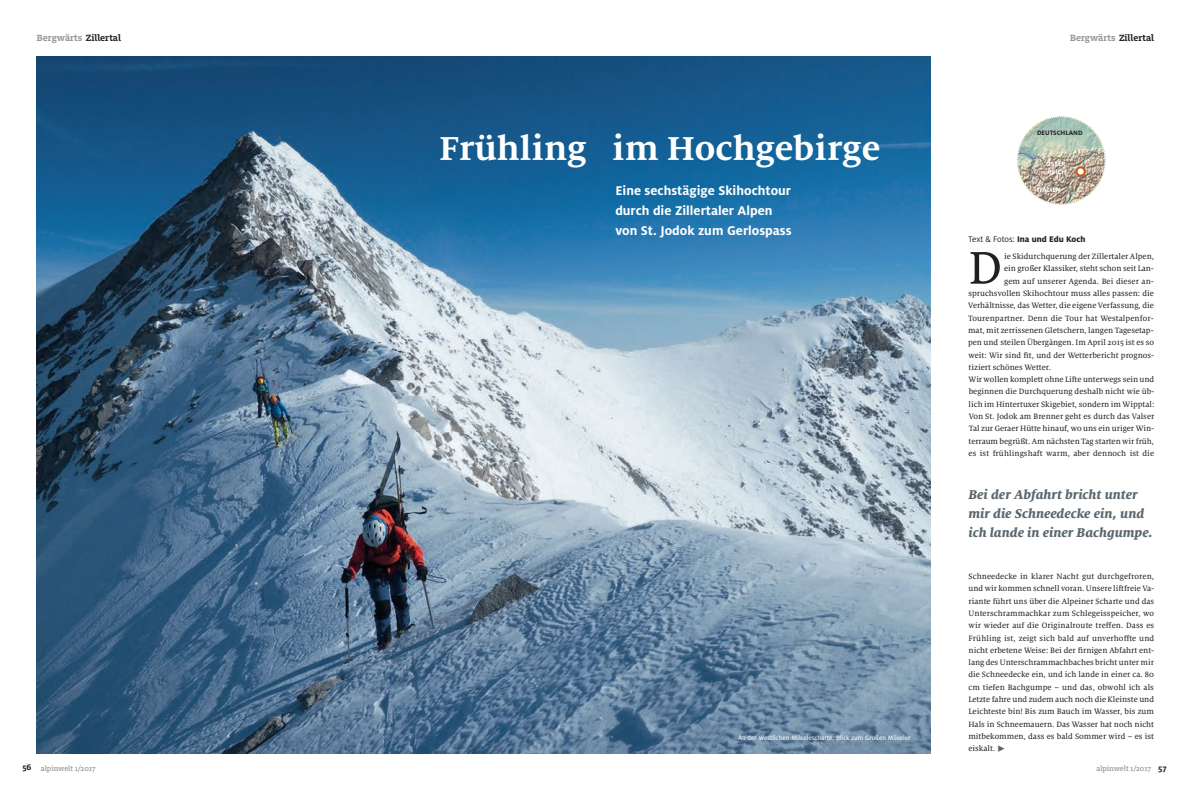
<style>
.page{position:relative;width:1191px;height:794px;background:#fff}
.page>*{position:absolute;margin:0;border:0;box-sizing:border-box;transform-origin:0 0}
.t1{font:50.7px "Milo Serif OT Text";color:#231f20}
.t2{font:700 36.8px "Milo Serif OT";color:#fff}
.t3{font:700 14px/20px "Milo OT";color:#fff}
.t4{font:italic 800 14px/19px "Milo Serif OT";color:#5a676e}
.t5{font:700 10px "Milo Slab OT";color:#939598}
.t6{font:800 9px "Milo OT";color:#231f20}
.t7{font:8.5px/12.3px "Milo Serif OT Text";color:#231f20;text-align:justify}
.t8{font:500 8px "Milo Slab OT";color:#939598}
.t9{font:7px "Milo OT Text";color:#fff}
.t10{font:700 7px/7.5px "Milo OT";color:#fff}
.t11{font:700 7px "Milo OT";color:#231f20}
.s1{color:#231f20}
.s2{font-family:"Milo OT";font-weight:700;font-size:9px;color:#231f20}
.s3{font-weight:400}
.s4{color:#5a676e}
</style>
<div class="page">
<img style="left:37px;top:57px;width:893px;height:696px">
<img style="left:1017px;top:116px;width:89px;height:89px">
<p class="t5" style="left:37px;top:34px;width:86px">Bergwärts <span class="s1">Zillertal</span></p>
<p class="t8" style="left:22px;top:766px;width:75px"><span class="s2">56</span> alpinwelt 1/2017</p>
<h2 class="t2" style="left:439px;top:135px;width:442px">Frühling im Hochgebirge</h2>
<h3 class="t3" style="left:615px;top:182px;width:178px">Eine sechstägige Skihochtour durch die Zillertaler Alpen von St. Jodok zum Gerlospass</h3>
<p class="t9" style="left:738px;top:735px;width:174px">An der Westlichen Möselescharte, Blick zum Großen Möseler</p>
<p class="t5" style="left:1070px;top:34px;width:86px">Bergwärts <span class="s1">Zillertal</span></p>
<p class="t11" style="left:1037px;top:131px;width:47px">DEUTSCHLAND</p>
<p class="t10" style="left:1046px;top:160px;width:23px">ÖSTER-<br>REICH</p>
<p class="t10" style="left:1037px;top:187px;width:25px">ITALIEN</p>
<p class="t6" style="left:968px;top:236px;width:118px"><span class="s3">Text &amp; Fotos:</span> Ina und Edu Koch</p>
<h1 class="t1" style="left:968px;top:248px;width:35px">D</h1>
<p class="t7" style="left:1004px;top:251px;width:151px">ie Skidurchquerung der Zillertaler Alpen,</p>
<p class="t7" style="left:1004px;top:263px;width:151px">ein großer Klassiker, steht schon seit Lan-</p>
<p class="t7" style="left:1004px;top:275px;width:151px">gem auf unserer Agenda. Bei dieser an-</p>
<p class="t7" style="left:968px;top:288px;width:187px">spruchsvollen Skihochtour muss alles passen: die</p>
<p class="t7" style="left:968px;top:300px;width:187px">Verhältnisse, das Wetter, die eigene Verfassung, die</p>
<p class="t7" style="left:968px;top:312px;width:187px">Tourenpartner. Denn die Tour hat Westalpenfor-</p>
<p class="t7" style="left:968px;top:325px;width:187px">mat, mit zerrissenen Gletschern, langen Tagesetap-</p>
<p class="t7" style="left:968px;top:337px;width:187px">pen und steilen Übergängen. Im April 2015 ist es so</p>
<p class="t7" style="left:968px;top:349px;width:187px">weit: Wir sind fit, und der Wetterbericht prognos-</p>
<p class="t7" style="left:968px;top:361px;width:84px">tiziert schönes Wetter.</p>
<p class="t7" style="left:968px;top:374px;width:187px">Wir wollen komplett ohne Lifte unterwegs sein und</p>
<p class="t7" style="left:968px;top:386px;width:187px">beginnen die Durchquerung deshalb nicht wie üb-</p>
<p class="t7" style="left:968px;top:398px;width:187px">lich im Hintertuxer Skigebiet, sondern im Wipptal:</p>
<p class="t7" style="left:968px;top:411px;width:187px">Von St. Jodok am Brenner geht es durch das Valser</p>
<p class="t7" style="left:968px;top:423px;width:187px">Tal zur Geraer Hütte hinauf, wo uns ein uriger Win-</p>
<p class="t7" style="left:968px;top:435px;width:187px">terraum begrüßt. Am nächsten Tag starten wir früh,</p>
<p class="t7" style="left:968px;top:448px;width:187px">es ist frühlingshaft warm, aber dennoch ist die</p>
<h3 class="t4" style="left:968px;top:486px;width:186px">Bei der Abfahrt bricht unter mir die Schneedecke ein, und ich lande in einer Bachgumpe.</h3>
<p class="t7" style="left:968px;top:571px;width:187px">Schneedecke in klarer Nacht gut durchgefroren, und wir kommen schnell voran. Unsere liftfreie Va&shy;riante führt uns über die Alpeiner Scharte und das Unterschrammachkar zum Schlegeisspeicher, wo wir wieder auf die Originalroute treffen. Dass es Frühling ist, zeigt sich bald auf unverhoffte und nicht erbetene Weise: Bei der firnigen Abfahrt ent&shy;lang des Unterschrammachbaches bricht unter mir die Schneedecke ein, und ich lande in einer ca. 80 cm tiefen Bachgumpe – und das, obwohl ich als Letzte fahre und zudem auch noch die Kleinste und Leichteste bin! Bis zum Bauch im Wasser, bis zum Hals in Schneemauern. Das Wasser hat noch nicht mitbekommen, dass es bald Sommer wird – es ist eiskalt. <span class="s4">✓</span></p>
<p class="t8" style="left:1096px;top:766px;width:72px">alpinwelt 1/2017 <span class="s2">57</span></p>
</div>
